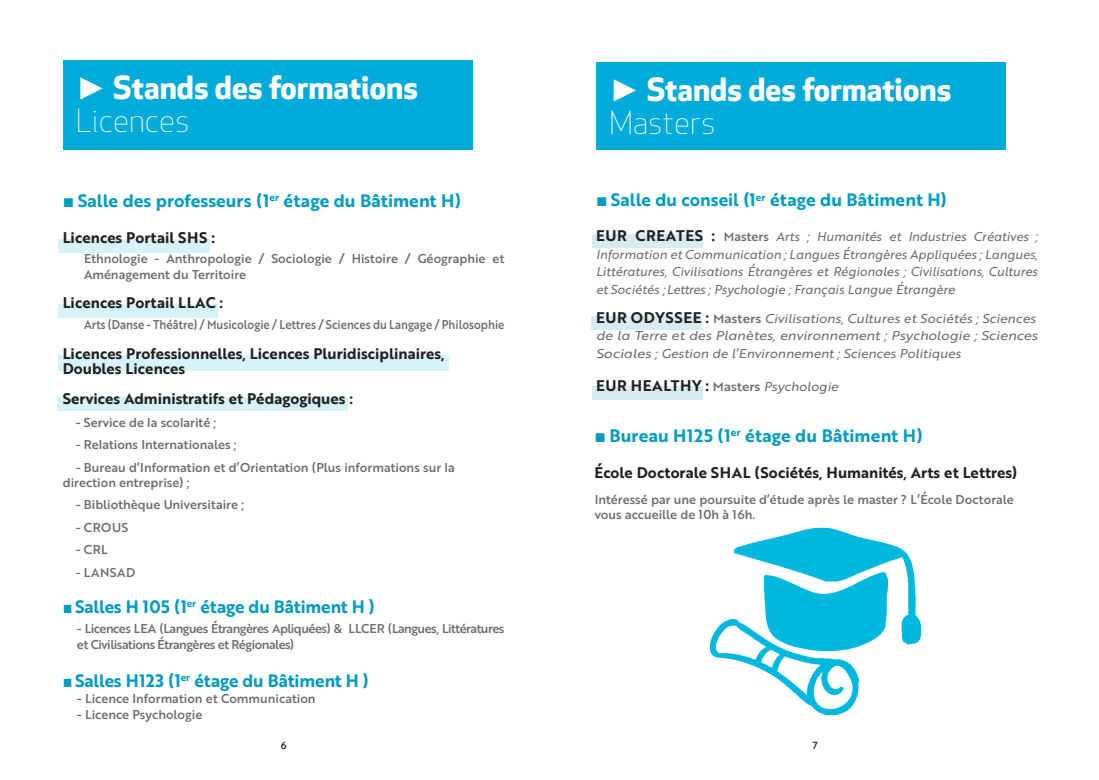
<style>
.page{position:relative;width:1099px;height:780px;background:#fff}
.page>*{position:absolute;margin:0;border:0;box-sizing:border-box;transform-origin:0 0}
.t1{font:700 31.25px "Apex New";color:#fff}
.t2{font:300 31.25px "Apex New";color:#fff}
.t3{font:17.5px "Brother 1816 Bold";color:#009bbf}
.t4{font:15px/15px "Brother 1816 Bold";color:#231f20}
.t5{font:15px "Brother 1816 Bold";letter-spacing:.04em;color:#231f20}
.t6{font:12.5px/15px "Brother 1816 Medium";color:#6c6d70}
.t7{font:12.5px/17.5px "Brother 1816 Regular Italic";color:#6c6d70;text-align:justify}
.t8{font:12.5px/17.5px "Brother 1816 Regular Italic";color:#6c6d70;scale:1.11 1}
.t9{font:12.5px/16.2px "Brother 1816 Medium";letter-spacing:-.04em;color:#6c6d70}
.t10{font:12.5px "Brother 1816 Medium";color:#6c6d70;scale:.9 1}
.t11{font:12.5px "Brother 1816 Regular Italic";color:#6c6d70;scale:1.07 1}
.t12{font:10px "Brother 1816 Medium";color:#231f20}
.s1{font-family:"Arial"}
.s2{font-family:"Apex New";font-weight:700}
.s3{font-family:"Apex New";font-weight:700;font-size:16.25px}
.s4{font-family:"Brother 1816 Bold";font-size:15px;color:#231f20}
.s5{font-family:"Brother 1816 Medium"}
.s6{font-family:"Brother 1816 Medium";font-size:12.5px;color:#6c6d70}
.s7{font-family:"Brother 1816 Regular Italic";font-size:12.5px;color:#6c6d70}
</style>
<div class="page">
<div style="left:58px;top:239px;width:152px;height:13px;background:#d7f3f9"></div>
<div style="left:58px;top:397px;width:290px;height:14px;background:#d7f3f9"></div>
<div style="left:58px;top:304px;width:160px;height:13px;background:#d7f3f9"></div>
<div style="left:58px;top:355px;width:390px;height:15px;background:#d7f3f9"></div>
<div style="left:63px;top:61px;width:409px;height:89px;background:#00abd9"></div>
<div style="left:592px;top:234px;width:111px;height:13px;background:#d7ebf0"></div>
<div style="left:591px;top:316px;width:111px;height:14px;background:#d7ebf0"></div>
<div style="left:592px;top:386px;width:111px;height:13px;background:#d7ebf0"></div>
<div style="left:596px;top:63px;width:409px;height:87px;background:#00abd9"></div>
<img style="left:710px;top:527px;width:210px;height:189px">
<p class="t1" style="left:76px;top:64px;width:343px"><span class="s1">►</span> Stands des formations</p>
<p class="t2" style="left:76px;top:102px;width:115px">Licences</p>
<p class="t3" style="left:63px;top:187px;width:400px"><span class="s2">▪</span> Salle des professeurs (1<sup>er</sup> étage du Bâtiment H)</p>
<p class="t4" style="left:63px;top:229px;width:154px">Licences Portail SHS :</p>
<p class="t6" style="left:84px;top:250px;width:422px;line-height:16.2px">Ethnologie - Anthropologie / Sociologie / Histoire / Géographie et<br>Aménagement du Territoire</p>
<p class="t4" style="left:63px;top:294px;width:162px">Licences Portail LLAC :</p>
<p class="t10" style="left:84px;top:315px;width:468px">Arts (Danse - Théâtre) / Musicologie / Lettres / Sciences du Langage / Philosophie</p>
<p class="t4" style="left:63px;top:346px;width:383px">Licences Professionnelles, Licences Pluridisciplinaires,<br>Doubles Licences</p>
<p class="t4" style="left:63px;top:391px;width:292px">Services Administratifs et Pédagogiques :</p>
<p class="t6" style="left:76px;top:414px;width:142px">- Service de la scolarité ;</p>
<p class="t6" style="left:76px;top:437px;width:162px">- Relations Internationales ;</p>
<p class="t6" style="left:63px;top:459px;width:393px;text-indent:13px">- Bureau d’Information et d’Orientation (Plus informations sur la direction entreprise) ;</p>
<p class="t6" style="left:76px;top:497px;width:170px">- Bibliothèque Universitaire ;</p>
<p class="t6" style="left:76px;top:519px;width:54px">- CROUS</p>
<p class="t6" style="left:76px;top:542px;width:34px">- CRL</p>
<p class="t6" style="left:76px;top:564px;width:61px">- LANSAD</p>
<p class="t3" style="left:63px;top:593px;width:313px"><span class="s3">▪</span> Salles H 105 (1<sup>er</sup> étage du Bâtiment H )</p>
<p class="t9" style="left:77px;top:620px;width:429px">- Licences LEA (Langues Étrangères Apliquées) &amp; LLCER (Langues, Littératures et Civilisations Étrangères et Régionales)</p>
<p class="t3" style="left:63px;top:667px;width:307px"><span class="s3">▪</span> Salles H123 (1<sup>er</sup> étage du Bâtiment H )</p>
<p class="t6" style="left:77px;top:690px;width:240px">- Licence Information et Communication</p>
<p class="t6" style="left:77px;top:706px;width:127px">- Licence Psychologie</p>
<p class="t1" style="left:609px;top:67px;width:343px"><span class="s1">►</span> Stands des formations</p>
<p class="t2" style="left:609px;top:104px;width:107px">Masters</p>
<p class="t3" style="left:596px;top:187px;width:352px"><span class="s2">▪</span> Salle du conseil (1<sup>er</sup> étage du Bâtiment H)</p>
<p class="t7" style="left:596px;top:228px;width:443px"><span class="s4">EUR CREATES :</span> <span class="s5">Masters</span> Arts ; Humanités et Industries Créatives ; Information et Communication ; Langues Étrangères Appliquées ; Langues, Littératures, Civilisations Étrangères et Régionales ; Civilisations, Cultures et Sociétés ; Lettres ; Psychologie ; Français Langue Étrangère</p>
<p class="t11" style="left:596px;top:309px;width:412px"><span class="s4">EUR ODYSSEE :</span> <span class="s5">Masters</span> Civilisations, Cultures et Sociétés ; Sciences</p>
<p class="t8" style="left:596px;top:326px;width:399px">de la Terre et des Planètes, environnement ; Psychologie ; Sciences<br>Sociales ; Gestion de l’Environnement ; Sciences Politiques</p>
<p class="t5" style="left:596px;top:374px;width:244px">EUR HEALTHY : <span class="s6">Masters</span> <span class="s7">Psychologie</span></p>
<p class="t3" style="left:594px;top:422px;width:330px"><span class="s2">▪</span> Bureau H125 (1<sup>er</sup> étage du Bâtiment H)</p>
<p class="t4" style="left:594px;top:464px;width:424px">École Doctorale SHAL (Sociétés, Humanités, Arts et Lettres)</p>
<p class="t6" style="left:594px;top:491px;width:420px">Intéressé par une poursuite d’étude après le master ? L’École Doctorale vous accueille de 10h à 16h.</p>
<p class="t12" style="left:281px;top:738px;width:7px">6</p>
<p class="t12" style="left:812px;top:738px;width:6px">7</p>
</div>
